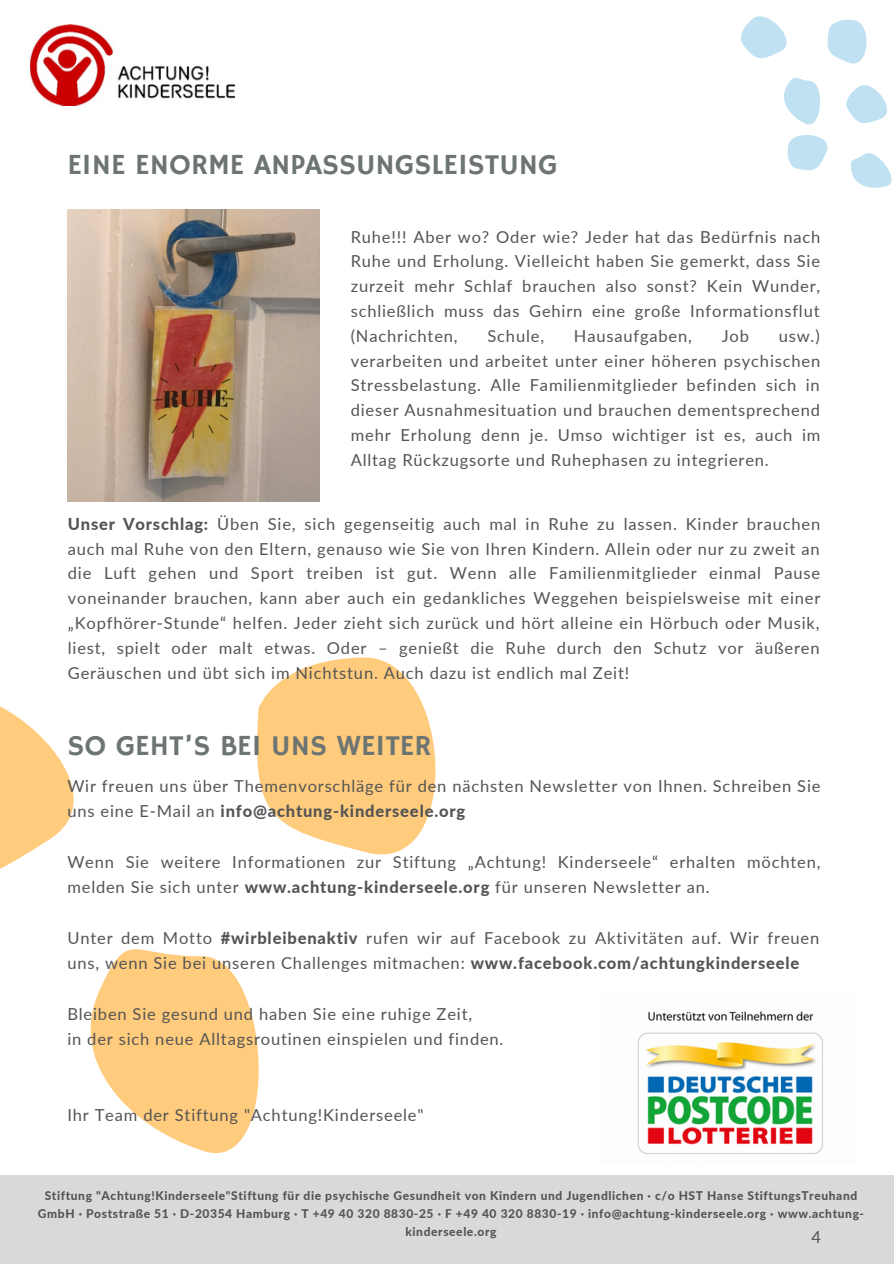
<style>
.page{position:relative;width:894px;height:1264px;background:#fff}
.page>*{position:absolute;margin:0;border:0;box-sizing:border-box;transform-origin:0 0}
.t1{font:29.1px "Hammersmith One";color:#6d7573}
.t2{font:16.5px/24.8px "Lato";letter-spacing:.05em;color:#545454}
.t3{font:800 12px/18px "Lato";letter-spacing:.05em;color:#545454;text-align:center}
.s1{font-weight:800}
</style>
<div class="page">
<div style="left:0;top:1175px;width:893px;height:88px;background:#d9d9d9"></div>
<img style="left:30px;top:24px;width:204px;height:81px">
<img style="left:637px;top:1011px;width:186px;height:144px">
<svg style="left:0;top:407px;width:436px;height:747px"></svg>
<img style="left:68px;top:209px;width:251px;height:292px">
<svg style="left:741px;top:16px;width:151px;height:172px"></svg>
<h1 class="t1" style="left:67px;top:148px;width:491px">EINE ENORME ANPASSUNGSLEISTUNG</h1>
<p class="t2" style="left:350px;top:224px;width:471px;text-align:justify">Ruhe!!! Aber wo? Oder wie? Jeder hat das Bedürfnis nach Ruhe und Erholung. Vielleicht haben Sie gemerkt, dass Sie zurzeit mehr Schlaf brauchen also sonst? Kein Wunder, schließlich muss das Gehirn eine große Informationsflut (Nachrichten,</p>
<p class="t2" style="left:350px;top:323px;width:471px;text-align:justify;text-indent:428px">usw.) verarbeiten und arbeitet unter einer höheren psychischen Stressbelastung. Alle Familienmitglieder befinden sich in dieser Ausnahmesituation und brauchen dementsprechend mehr Erholung denn je. Umso wichtiger ist es, auch im Alltag Rückzugsorte und Ruhephasen zu integrieren.</p>
<p class="t2" style="left:487px;top:323px;width:58px">Schule,</p>
<p class="t2" style="left:573px;top:323px;width:119px">Hausaufgaben,</p>
<p class="t2" style="left:721px;top:323px;width:29px">Job</p>
<p class="t2" style="left:68px;top:511px;width:754px;text-align:justify"><span class="s1">Unser Vorschlag:</span> Üben Sie, sich gegenseitig auch mal in Ruhe zu lassen. Kinder brauchen auch mal Ruhe von den Eltern, genauso wie Sie von Ihren Kindern. Allein oder nur zu zweit an die Luft gehen und Sport treiben ist gut. Wenn alle Familienmitglieder einmal Pause voneinander brauchen, kann aber auch ein gedankliches Weggehen beispielsweise mit einer „Kopfhörer-Stunde“ helfen. Jeder zieht sich zurück und hört alleine ein Hörbuch oder Musik, liest, spielt oder malt etwas. Oder – genießt die Ruhe durch den Schutz vor äußeren Geräuschen und übt sich im Nichtstun. Auch dazu ist endlich mal Zeit!</p>
<h1 class="t1" style="left:67px;top:729px;width:365px">SO GEHT’S BEI UNS WEITER</h1>
<p class="t2" style="left:67px;top:773px;width:754px;line-height:25.3px">Wir freuen uns über Themenvorschläge für den nächsten Newsletter von Ihnen. Schreiben Sie uns eine E-Mail an <span class="s1">info@achtung-kinderseele.org</span></p>
<p class="t2" style="left:67px;top:848px;width:754px;line-height:25.3px">Wenn Sie weitere Informationen zur Stiftung „Achtung! Kinderseele“ erhalten möchten, melden Sie sich unter <span class="s1">www.achtung-kinderseele.org</span> für unseren Newsletter an.</p>
<p class="t2" style="left:67px;top:924px;width:753px;line-height:25.3px">Unter dem Motto <span class="s1">#wirbleibenaktiv</span> rufen wir auf Facebook zu Aktivitäten auf. Wir freuen uns, wenn Sie bei unseren Challenges mitmachen: <span class="s1">www.facebook.com/achtungkinderseele</span></p>
<p class="t2" style="left:67px;top:1000px;width:437px;line-height:25.3px">Bleiben Sie gesund und haben Sie eine ruhige Zeit,<br>in der sich neue Alltagsroutinen einspielen und finden.</p>
<p class="t2" style="left:67px;top:1102px;width:357px">Ihr Team der Stiftung "Achtung!Kinderseele"</p>
<p class="t3" style="left:38px;top:1186px;width:827px">Stiftung "Achtung!Kinderseele"Stiftung für die psychische Gesundheit von Kindern und Jugendlichen · c/o HST Hanse StiftungsTreuhand<br>GmbH · Poststraße 51 · D-20354 Hamburg · T +49 40 320 8830-25 · F +49 40 320 8830-19 · info@achtung-kinderseele.org · www.achtung&shy;kinderseele.org</p>
<p class="t2" style="left:811px;top:1224px;width:11px">4</p>
</div>
